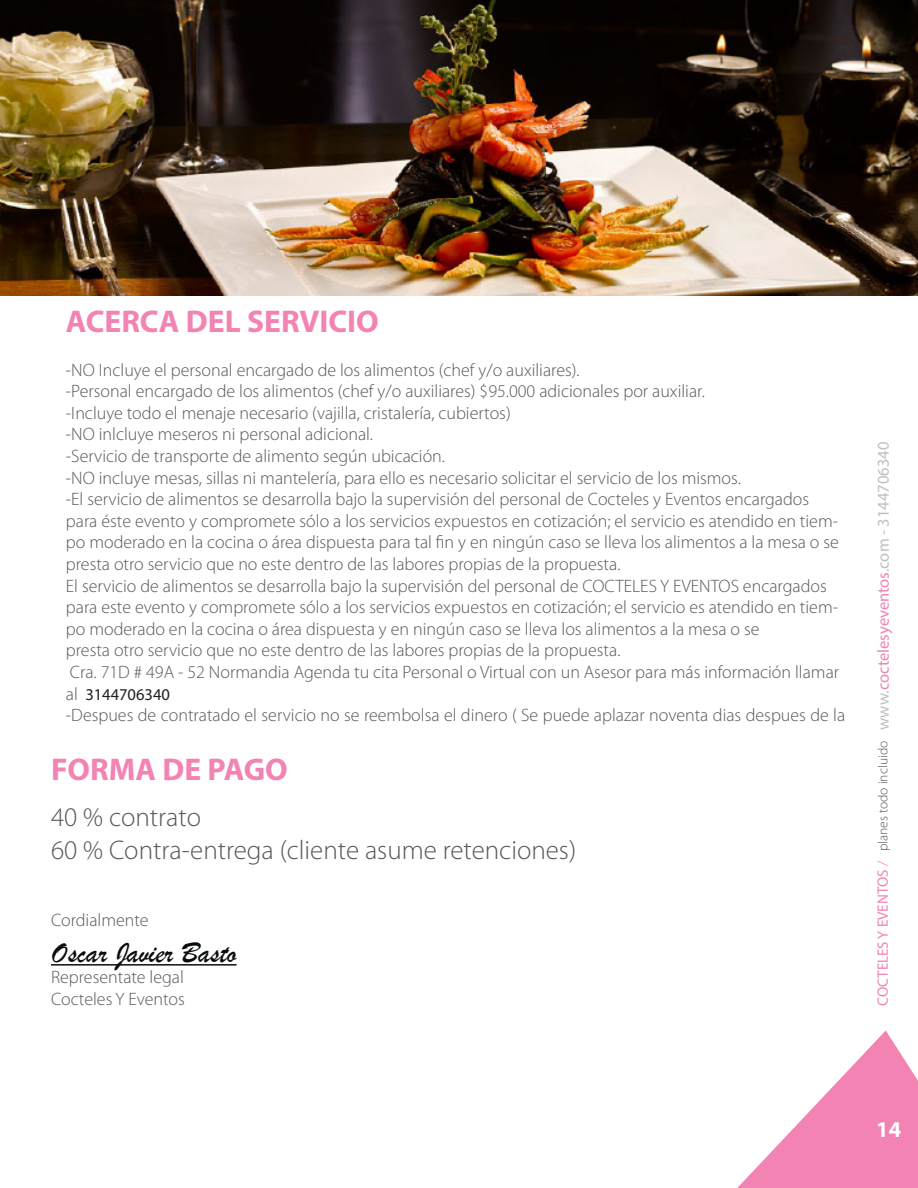
<style>
.page{position:relative;width:918px;height:1188px;background:#fff}
.page>*{position:absolute;margin:0;border:0;box-sizing:border-box;transform-origin:0 0}
.texto{font:700 31.5px "Myriad Pro";color:#f283b3}
.texto-2{font:30px "Brush Script";color:#0a0e0a}
.texto-3{font:300 27px "Myriad Pro";color:#57585a}
.t1{font:700 22.5px "Myriad Pro";color:#fff}
.texto-4{font:300 18px/21.6px "Myriad Pro";color:#57585a}
.t2{font:16.5px "Myriad Pro";color:#bebfc2}
.texto-5{font:16.5px "Myriad Pro";color:#231f20}
.s1{font-weight:300;font-size:18px;color:#57585a}
.s2{font-size:15px;color:#f283b3}
.s3{font-weight:300;font-size:15px;color:#f283b3}
.s4{font-weight:300;font-size:13.5px;color:#57585a}
.s5{color:#ed83b4}
</style>
<div class="page">
<svg style="left:737px;top:1030px;width:181px;height:158px"></svg>
<hr style="left:51px;top:964px;width:186px;height:2px;background:#0a0e0a">
<img style="left:0;top:0;width:918px;height:295px">
<p class="texto" style="left:66px;top:301px;width:314px">ACERCA DEL SERVICIO</p>
<p class="texto-4" style="left:66px;top:359px;width:515px">-NO Incluye el personal encargado de los alimentos (chef y/o auxiliares).</p>
<p class="texto-4" style="left:66px;top:380px;width:640px">-Personal encargado de los alimentos (chef y/o auxiliares) $95.000 adicionales por auxiliar.</p>
<p class="texto-4" style="left:66px;top:402px;width:446px">-Incluye todo el menaje necesario (vajilla, cristalería, cubiertos)</p>
<p class="texto-4" style="left:66px;top:424px;width:309px">-NO inlcluye meseros ni personal adicional.</p>
<p class="texto-4" style="left:66px;top:445px;width:381px">-Servicio de transporte de alimento según ubicación.</p>
<p class="texto-4" style="left:66px;top:467px;width:676px">-NO incluye mesas, sillas ni mantelería, para ello es necesario solicitar el servicio de los mismos.</p>
<p class="texto-4" style="left:66px;top:488px;width:745px">-El servicio de alimentos se desarrolla bajo la supervisión del personal de Cocteles y Eventos encargados</p>
<p class="texto-4" style="left:66px;top:510px;width:774px">para éste evento y compromete sólo a los servicios expuestos en cotización; el servicio es atendido en tiem&shy;po moderado en la cocina o área dispuesta para tal fin y en ningún caso se lleva los alimentos a la mesa o se</p>
<p class="texto-4" style="left:66px;top:553px;width:556px">presta otro servicio que no este dentro de las labores propias de la propuesta.</p>
<p class="texto-4" style="left:66px;top:575px;width:774px">El servicio de alimentos se desarrolla bajo la supervisión del personal de COCTELES Y EVENTOS encargados para este evento y compromete sólo a los servicios expuestos en cotización; el servicio es atendido en tiem&shy;po moderado en la cocina o área dispuesta y en ningún caso se lleva los alimentos a la mesa o se<br>presta otro servicio que no este dentro de las labores propias de la propuesta.</p>
<p class="texto-4" style="left:70px;top:661px;width:771px">Cra. 71D # 49A - 52 Normandia Agenda tu cita Personal o Virtual con un Asesor para más información llamar</p>
<p class="texto-5" style="left:66px;top:684px;width:106px"><span class="s1">al</span> 3144706340</p>
<p class="texto-4" style="left:66px;top:704px;width:781px">-Despues de contratado el servicio no se reembolsa el dinero ( Se puede aplazar noventa dias despues de la</p>
<p class="texto" style="left:51px;top:749px;width:238px">FORMA DE PAGO</p>
<p class="texto-3" style="left:51px;top:801px;width:152px">40 % contrato</p>
<p class="texto-3" style="left:51px;top:833px;width:527px">60 % Contra-entrega (cliente asume retenciones)</p>
<p class="texto-4" style="left:51px;top:909px;width:99px">Cordialmente</p>
<p class="texto-2" style="left:51px;top:934px;width:187px">Oscar Javier Basto</p>
<p class="texto-4" style="left:51px;top:966px;width:134px">Representate legal</p>
<p class="texto-4" style="left:51px;top:988px;width:135px">Cocteles Y Eventos</p>
<p class="t2" style="left:873px;top:1006px;width:565px;rotate:-90deg"><span class="s2">COCTELES Y EVENTOS</span> <span class="s3">/</span> <span class="s4">planes todo incluido</span> www.<span class="s5">coctelesyeventos</span>.com - 3144706340</p>
<p class="t1" style="left:876px;top:1115px;width:26px">14</p>
</div>
